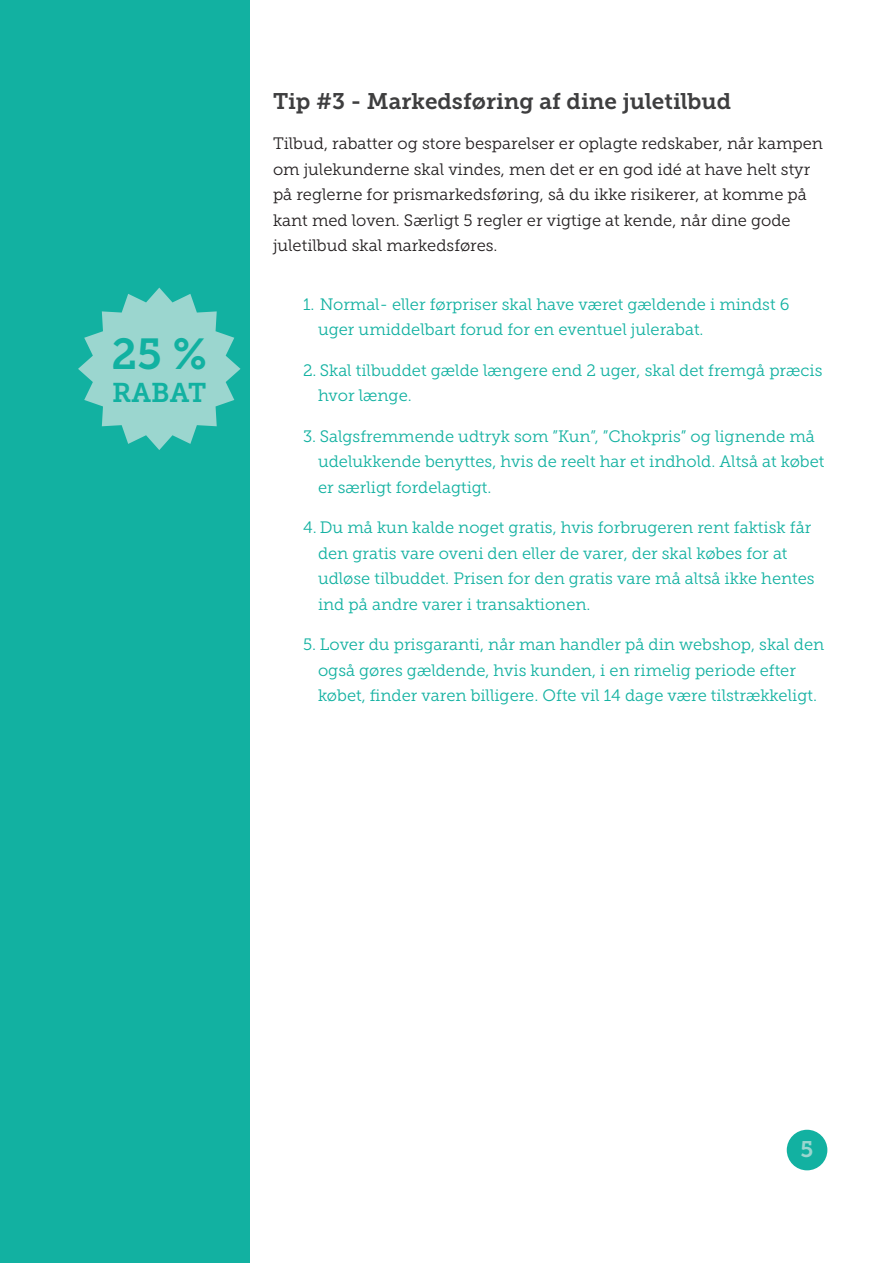
<style>
.page{position:relative;width:893px;height:1263px;background:#fff}
.page>*{position:absolute;margin:0;border:0;box-sizing:border-box;transform-origin:0 0}
.t1{font:43.2px "Museo Slab 700";color:#12b1a1}
.t2{font:27px "Museo Slab 700";color:#12b1a1}
.t3{font:22.5px "Museo Slab 700";color:#3e3e3f}
.t4{font:22.5px "Museo Slab 700";color:#9bd6cf}
.t5{font:16.5px/25.5px "Museo Slab 300";color:#12b1a1}
.t6{font:16.5px/25.5px "Museo Slab 300";color:#231f20}
</style>
<div class="page">
<div style="left:0;top:0;width:250px;height:1263px;background:#12b1a1"></div>
<svg style="left:78px;top:288px;width:162px;height:162px"></svg>
<div style="left:787px;top:1130px;width:40px;height:40px;background:#12b1a1;border-radius:50%"></div>
<h1 class="t1" style="left:112px;top:329px;width:97px">25 %</h1>
<h2 class="t2" style="left:112px;top:377px;width:96px">RABAT</h2>
<h3 class="t3" style="left:273px;top:88px;width:460px">Tip #3 - Markedsføring af dine juletilbud</h3>
<p class="t6" style="left:273px;top:131px;width:552px">Tilbud, rabatter og store besparelser er oplagte redskaber, når kampen om julekunderne skal vindes, men det er en god idé at have helt styr på reglerne for prismarkedsføring, så du ikke risikerer, at komme på kant med loven. Særligt 5 regler er vigtige at kende, når dine gode juletilbud skal markedsføres.</p>
<p class="t5" style="left:318px;top:291px;width:473px;text-indent:-15px">1. Normal- eller førpriser skal have været gældende i mindst 6 uger umiddelbart forud for en eventuel julerabat.</p>
<p class="t5" style="left:318px;top:357px;width:506px;text-indent:-15px">2. Skal tilbuddet gælde længere end 2 uger, skal det fremgå præcis hvor længe.</p>
<p class="t5" style="left:318px;top:423px;width:508px;text-indent:-15px">3. Salgsfremmende udtryk som ”Kun”, ”Chokpris” og lignende må udelukkende benyttes, hvis de reelt har et indhold. Altså at købet er særligt fordelagtigt.</p>
<p class="t5" style="left:318px;top:515px;width:498px;text-indent:-15px">4. Du må kun kalde noget gratis, hvis forbrugeren rent faktisk får den gratis vare oveni den eller de varer, der skal købes for at udløse tilbuddet. Prisen for den gratis vare må altså ikke hentes ind på andre varer i transaktionen.</p>
<p class="t5" style="left:318px;top:632px;width:508px;text-indent:-15px">5. Lover du prisgaranti, når man handler på din webshop, skal den også gøres gældende, hvis kunden, i en rimelig periode efter købet, finder varen billigere. Ofte vil 14 dage være tilstrækkeligt.</p>
<h3 class="t4" style="left:801px;top:1136px;width:14px">5</h3>
</div>
